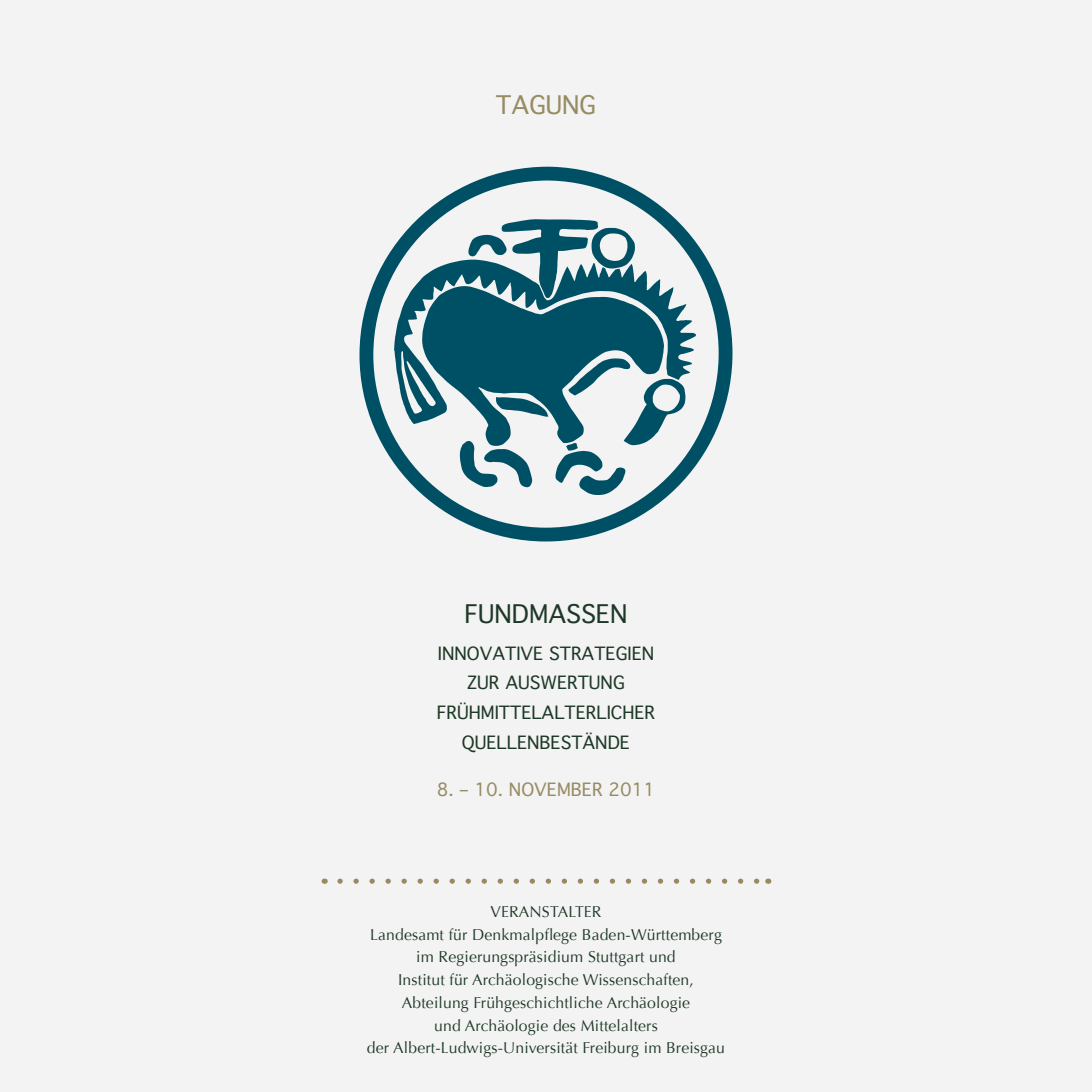
<style>
.page{position:relative;width:1092px;height:1092px;background:#fff}
.page>*{position:absolute;margin:0;border:0;box-sizing:border-box;transform-origin:0 0}
.t1{font:24.5px "Geneva";color:#1e3827}
.t2{font:24.5px "Geneva";color:#978b63}
.t3{font:17.5px "Geneva";color:#1e3827}
.t4{font:17.5px "Geneva";color:#978b63}
.t5{font:15.75px/22.8px "Optima";letter-spacing:.01em;color:#1e3827;text-align:center}
</style>
<div class="page">
<div style="left:0;top:0;width:1091px;height:1091px;background:#f2f3f2"></div>
<svg style="left:359px;top:167px;width:373px;height:374px"></svg>
<svg style="left:340px;top:878px;width:419px;height:5px"></svg>
<h1 class="t2" style="left:496px;top:84px;width:102px">TAGUNG</h1>
<h1 class="t1" style="left:464px;top:592px;width:164px">FUNDMASSEN</h1>
<p class="t3" style="left:437px;top:638px;width:199px">INNOVATIVE STRATEGIEN</p>
<p class="t3" style="left:467px;top:668px;width:159px">ZUR AUSWERTUNG</p>
<p class="t3" style="left:437px;top:697px;width:220px">FRÜHMITTELALTERLICHER</p>
<p class="t3" style="left:462px;top:727px;width:146px">QUE LLEN BESTÄNDE</p>
<p class="t4" style="left:437px;top:774px;width:220px">8. – 10. NOVEMBER 2011</p>
<p class="t5" style="left:367px;top:900px;width:359px">Veranstalter<br>Landesamt für Denkmalpflege Baden-Württemberg im Regierungspräsidium Stuttgart und<br>Institut für Archäologische Wissenschaften, Abteilung Frühgeschichtliche Archäologie<br>und Archäologie des Mittelalters<br>der Albert-Ludwigs-Universität Freiburg im Breisgau</p>
</div>
